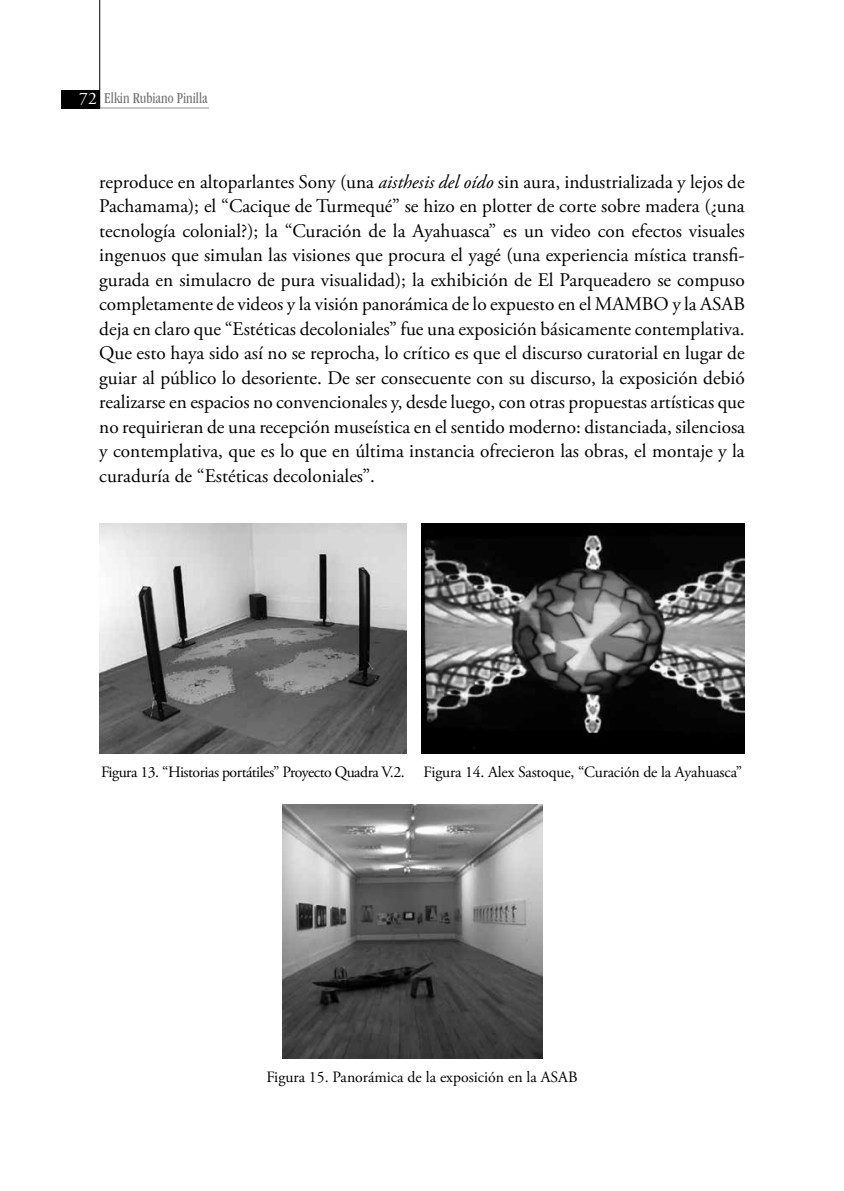
<style>
.page{position:relative;width:844px;height:1191px;background:#fff}
.page>*{position:absolute;margin:0;border:0;box-sizing:border-box;transform-origin:0 0}
.t1{font:19.25px/24.5px "Adobe Garamond Pro";color:#000;text-align:justify}
.t2{font:15.75px "Adobe Garamond Pro";letter-spacing:-.03em;color:#000}
.t3{font:15.75px "Adobe Garamond Pro";letter-spacing:-.01em;color:#000}
.t4{font:condensed 15.75px "Garamond IT Cby BT";color:#707172;scale:.9 1}
.s1{font-family:"Adobe Garamond Pro";font-stretch:normal;font-size:17.5px;color:#fff}
.s2{font-style:italic}
</style>
<div class="page">
<hr style="left:99px;top:107px;width:110px;height:2px;background:#c6c7c8">
<div style="left:61px;top:90px;width:39px;height:19px;background:#000"></div>
<hr style="left:99px;top:0;width:1px;height:109px;background:#000">
<img style="left:99px;top:523px;width:307px;height:231px">
<img style="left:421px;top:523px;width:323px;height:231px">
<img style="left:283px;top:804px;width:259px;height:254px">
<p class="t4" style="left:79px;top:89px;width:144px"><span class="s1">72</span> Elkin Rubiano Pinilla</p>
<p class="t1" style="left:99px;top:170px;width:647px">reproduce en altoparlantes Sony (una <span class="s2">aisthesis del oído</span> sin aura, industrializada y lejos de Pachamama); el “Cacique de Turmequé” se hizo en plotter de corte sobre madera (¿una tecnología colonial?); la “Curación de la Ayahuasca” es un video con efectos visuales ingenuos que simulan las visiones que procura el yagé (una experiencia mística transfi&shy;gurada en simulacro de pura visualidad); la exhibición de El Parqueadero se compuso completamente de videos y la visión panorámica de lo expuesto en el MAMBO y la ASAB deja en claro que “Estéticas decoloniales” fue una exposición básicamente contemplativa.<br>Que esto haya sido así no se reprocha, lo crítico es que el discurso curatorial en lugar de guiar al público lo desoriente. De ser consecuente con su discurso, la exposición debió realizarse en espacios no convencionales y, desde luego, con otras propuestas artísticas que no requirieran de una recepción museística en el sentido moderno: distanciada, silenciosa y contemplativa, que es lo que en última instancia ofrecieron las obras, el montaje y la curaduría de “Estéticas decoloniales”.</p>
<p class="t2" style="left:101px;top:762px;width:642px">Figura 13. “Historias portátiles” Proyecto Quadra V.2. Figura 14. Alex Sastoque, “Curación de la Ayahuasca”</p>
<p class="t3" style="left:266px;top:1067px;width:313px">Figura 15. Panorámica de la exposición en la ASAB</p>
</div>
